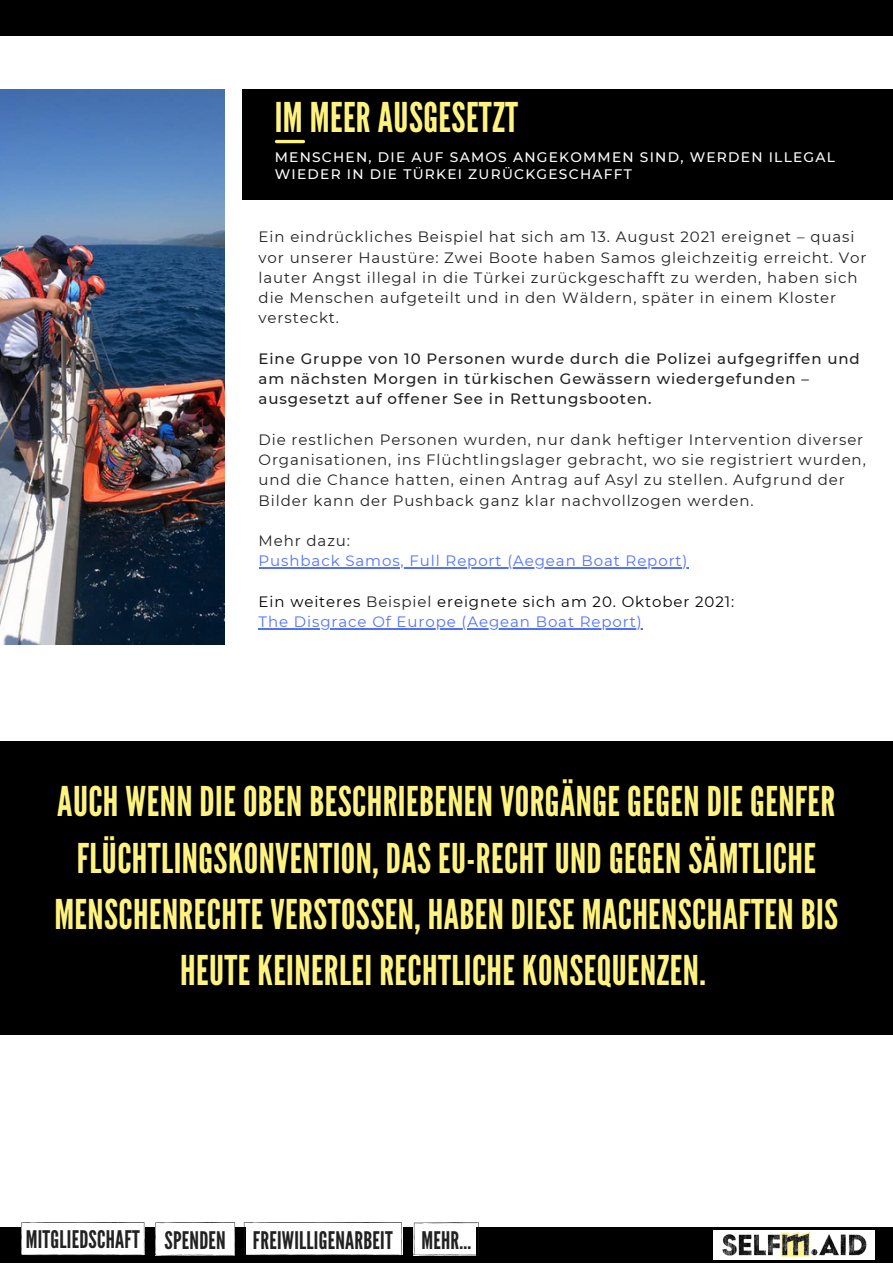
<style>
.page{position:relative;width:893px;height:1264px;background:#fff}
.page>*{position:absolute;margin:0;border:0;box-sizing:border-box;transform-origin:0 0}
.t1{font:40.95px/56.2px "League Gothic";letter-spacing:.01em;color:#fef381;text-align:center}
.t2{font:24.15px "League Gothic";letter-spacing:.01em;color:#222}
.t3{font:15px/20.2px "Montserrat";letter-spacing:.06em;color:#222}
.t4{font:500 15px/20.2px "Montserrat";letter-spacing:.06em;color:#222}
.t5{font:15px/20.2px "Montserrat";letter-spacing:.06em;color:#000}
.t6{font:15px "Montserrat";letter-spacing:.06em;color:#5271ff}
.t7{font:500 13.8px/16.8px "Montserrat";letter-spacing:.09em;color:#fff}
.s1{color:#222}
.s2{color:#5271ff}
</style>
<div class="page">
<div style="left:0;top:1227px;width:892px;height:35px;background:#000"></div>
<div style="left:0;top:0;width:892px;height:36px;background:#000"></div>
<img style="left:0;top:89px;width:224px;height:555px">
<div style="left:242px;top:89px;width:650px;height:110px;background:#000"></div>
<hr style="left:276px;top:140px;width:27px;height:3px;background:#fef381">
<img style="left:713px;top:1230px;width:158px;height:30px">
<div style="left:0;top:741px;width:892px;height:293px;background:#000"></div>
<hr style="left:258px;top:567px;width:430px;height:1px;background:#5271ff">
<hr style="left:258px;top:628px;width:384px;height:1px;background:#5271ff">
<svg style="left:413px;top:1222px;width:66px;height:33px"></svg>
<svg style="left:155px;top:1222px;width:80px;height:33px"></svg>
<svg style="left:243px;top:1222px;width:159px;height:33px"></svg>
<svg style="left:21px;top:1222px;width:124px;height:33px"></svg>
<h1 class="t1" style="left:275px;top:90px;width:245px">IM MEER AUSGESETZT</h1>
<p class="t7" style="left:275px;top:149px;width:561px">MENSCHEN, DIE AUF SAMOS ANGEKOMMEN SIND, WERDEN ILLEGAL<br>WIEDER IN DIE TÜRKEI ZURÜCKGESCHAFFT</p>
<p class="t3" style="left:258px;top:227px;width:609px">Ein eindrückliches Beispiel hat sich am 13. August 2021 ereignet – quasi vor unserer Haustüre: Zwei Boote haben Samos gleichzeitig erreicht. Vor lauter Angst illegal in die Türkei zurückgeschafft zu werden, haben sich die Menschen aufgeteilt und in den Wäldern, später in einem Kloster versteckt.</p>
<p class="t4" style="left:258px;top:348px;width:602px">Eine Gruppe von 10 Personen wurde durch die Polizei aufgegriffen und am nächsten Morgen in türkischen Gewässern wiedergefunden – ausgesetzt auf offener See in Rettungsbooten.</p>
<p class="t3" style="left:258px;top:429px;width:608px">Die restlichen Personen wurden, nur dank heftiger Intervention diverser Organisationen, ins Flüchtlingslager gebracht, wo sie registriert wurden, und die Chance hatten, einen Antrag auf Asyl zu stellen. Aufgrund der Bilder kann der Pushback ganz klar nachvollzogen werden.</p>
<p class="t3" style="left:258px;top:530px;width:93px">Mehr dazu:</p>
<p class="t6" style="left:258px;top:552px;width:430px">Pushback Samos, Full Report (Aegean Boat Report)</p>
<p class="t5" style="left:258px;top:591px;width:477px">Ein weiteres <span class="s1">Beispiel</span> ereignete sich am 20. Oktober 2021:<br><span class="s2">The Disgrace Of Europe (Aegean Boat Report)</span></p>
<h1 class="t1" style="left:54px;top:774px;width:785px">AUCH WENN DIE OBEN BESCHRIEBENEN VORGÄNGE GEGEN DIE GENFER FLÜCHTLINGSKONVENTION, DAS EU-RECHT UND GEGEN SÄMTLICHE MENSCHENRECHTE VERSTOSSEN, HABEN DIESE MACHENSCHAFTEN BIS HEUTE KEINERLEI RECHTLICHE KONSEQUENZEN.</h1>
<h2 class="t2" style="left:26px;top:1225px;width:447px">MITGLIEDSCHAFT SPENDEN FREIWILLIGENARBEIT MEHR...</h2>
</div>
